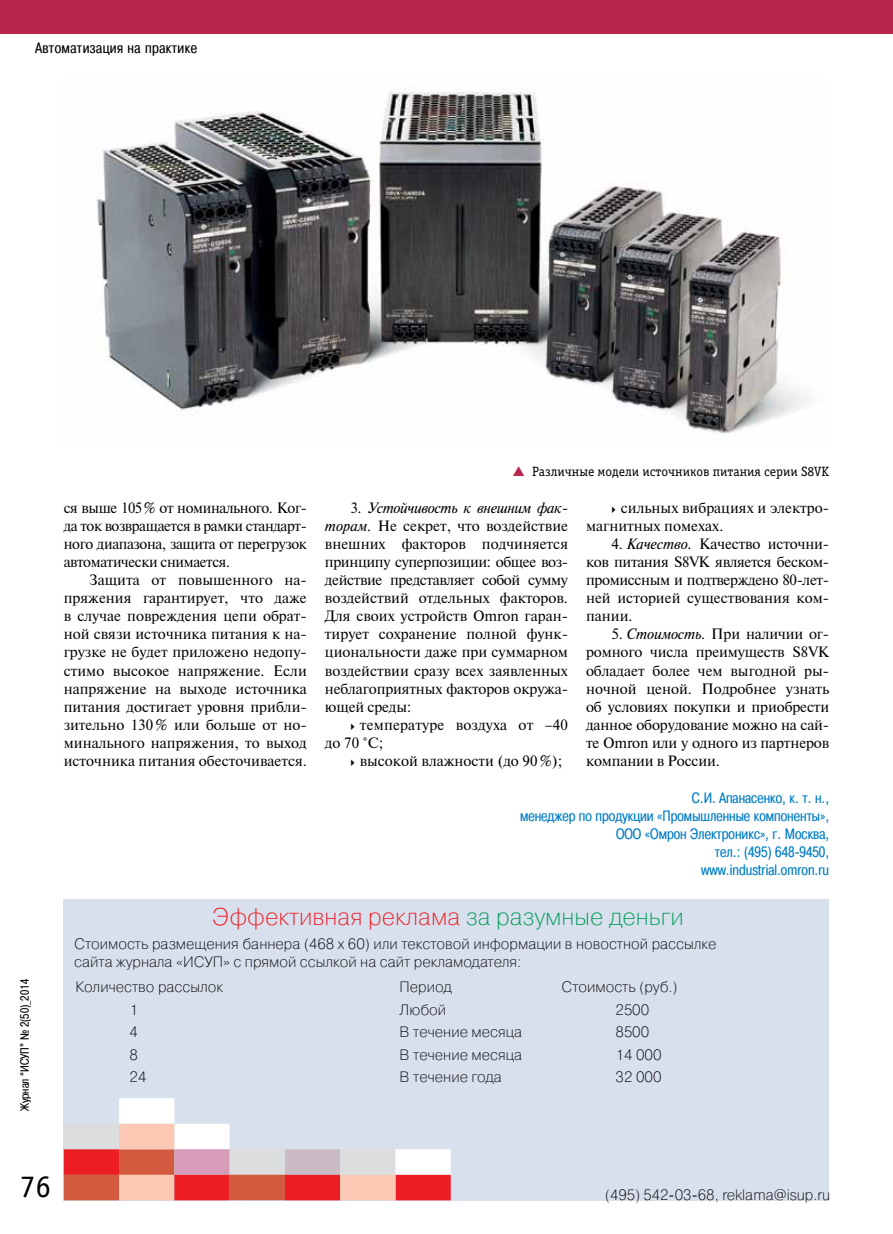
<style>
.page{position:relative;width:893px;height:1234px;background:#fff}
.page>*{position:absolute;margin:0;border:0;box-sizing:border-box;transform-origin:0 0}
.t1{font:31.5px "Officina Serif C";color:#000}
.t2{font:24px "Pragmatica Light C";color:#ed1d24}
.t3{font:15px/18px "Newton";color:#000;text-align:justify}
.t4{font:15px/18px "Pragmatica Light C";color:#000}
.t5{font:15px/18px "Pragmatica Cond C";color:#007dc5;text-align:right}
.t6{font:15px "Pragmatica Cond C";letter-spacing:.03em;color:#000}
.t7{font:13.5px "Officina Serif C";color:#000}
.t8{font:12px "Pragmatica Cond C";color:#000}
.s1{font-style:italic}
.s2{color:#009e59}
</style>
<div class="page">
<div style="left:0;top:0;width:893px;height:34px;background:#b7274c"></div>
<img style="left:96px;top:89px;width:714px;height:344px">
<div style="left:64px;top:898px;width:765px;height:301px;background:#d9e0ed"></div>
<div style="left:64px;top:1123px;width:55px;height:25px;background:#dcddde;border:2px solid #dcddde"></div>
<div style="left:119px;top:1097px;width:55px;height:26px;background:#fff;border:2px solid #fff"></div>
<div style="left:174px;top:1123px;width:56px;height:25px;background:#fff;border:2px solid #fff"></div>
<div style="left:64px;top:1148px;width:55px;height:26px;background:#ed1d24;border:2px solid #ed1d24"></div>
<div style="left:119px;top:1148px;width:55px;height:26px;background:#d3593f;border:2px solid #d3593f"></div>
<div style="left:174px;top:1148px;width:56px;height:26px;background:#d79db8;border:2px solid #d79db8"></div>
<div style="left:230px;top:1148px;width:55px;height:26px;background:#dcddde;border:2px solid #dcddde"></div>
<div style="left:285px;top:1148px;width:55px;height:26px;background:#cbbbc5;border:2px solid #cbbbc5"></div>
<div style="left:340px;top:1148px;width:55px;height:26px;background:#dcddde;border:2px solid #dcddde"></div>
<div style="left:395px;top:1148px;width:56px;height:26px;background:#fff;border:2px solid #fff"></div>
<div style="left:119px;top:1174px;width:55px;height:25px;background:#fbc8b4;border:2px solid #fbc8b4"></div>
<div style="left:174px;top:1174px;width:56px;height:25px;background:#ed1d24;border:2px solid #ed1d24"></div>
<div style="left:285px;top:1174px;width:55px;height:25px;background:#ed1d24;border:2px solid #ed1d24"></div>
<div style="left:395px;top:1174px;width:56px;height:25px;background:#ed1d24;border:2px solid #ed1d24"></div>
<div style="left:230px;top:1174px;width:55px;height:25px;background:#d3593f;border:2px solid #d3593f"></div>
<div style="left:64px;top:1174px;width:55px;height:25px;background:#d3593f;border:2px solid #d3593f"></div>
<div style="left:119px;top:1123px;width:55px;height:25px;background:#fbc8b4;border:2px solid #fbc8b4"></div>
<div style="left:340px;top:1174px;width:55px;height:25px;background:#fbc8b4;border:2px solid #fbc8b4"></div>
<p class="t6" style="left:35px;top:39px;width:163px">Автоматизация на практике</p>
<p class="t3" style="left:64px;top:498px;width:245px">ся выше 105% от номинального. Ког‑ да ток возвращается в рамки стандарт‑ ного диапазона, защита от перегрузок автоматически снимается.</p>
<p class="t3" style="left:64px;top:570px;width:245px;text-indent:26px">Защита от повышенного на‑ пряжения гарантирует, что даже в случае повреждения цепи обрат‑ ной связи источника питания к на‑ грузке не будет приложено недопу‑ стимо высокое напряжение. Если напряжение на выходе источника питания достигает уровня прибли‑ зительно 130% или больше от но‑ минального напряжения, то выход источника питания обесточивается.</p>
<p class="t7" style="left:532px;top:464px;width:299px">Различные модели источников питания серии S8VK</p>
<p class="t3" style="left:325px;top:498px;width:245px;text-indent:26px">3. <span class="s1">Устойчивость к внешним фак&shy;торам.</span> Не секрет, что воздействие внешних факторов подчиняется принципу суперпозиции: общее воз‑ действие представляет собой сумму воздействий отдельных факторов.<br>Для своих устройств Omron гаран‑ тирует сохранение полной функ‑ циональности даже при суммарном воздействии сразу всех заявленных неблагоприятных факторов окружа‑ ющей среды:</p>
<p class="t3" style="left:325px;top:714px;width:245px;text-indent:35px">температуре воздуха от –40 до 70 °C;</p>
<p class="t3" style="left:360px;top:750px;width:204px">высокой влажности (до 90%);</p>
<p class="t3" style="left:586px;top:498px;width:245px;text-indent:35px">сильных вибрациях и электро‑ магнитных помехах.</p>
<p class="t3" style="left:586px;top:534px;width:245px;text-indent:26px">4. <span class="s1">Качество.</span> Качество источни‑ ков питания S8VK является беском‑ промиссным и подтверждено 80‑лет‑ ней историей существования ком‑ пании.</p>
<p class="t3" style="left:586px;top:624px;width:245px;text-indent:26px">5. <span class="s1">Стоимость.</span> При наличии ог‑ ромного числа преимуществ S8VK обладает более чем выгодной ры‑ ночной ценой. Подробнее узнать об условиях покупки и приобрести данное оборудование можно на сай‑ те Omron или у одного из партнеров компании в России.</p>
<p class="t5" style="left:520px;top:788px;width:311px">C.И. Апанасенко, к. т. н.,<br>менеджер по продукции «Промышленные компоненты»,<br>ООО «Омрон Электроникс», г. Москва,<br>тел.: (495) 648-9450,<br>www.industrial.omron.ru</p>
<p class="t8" style="left:18px;top:1110px;width:133px;rotate:-90deg">Журнал “ИСУП” № 2(50)_2014</p>
<h2 class="t2" style="left:212px;top:903px;width:473px">Эффективная реклама <span class="s2">за разумные деньги</span></h2>
<p class="t4" style="left:74px;top:934px;width:644px">Стоимость размещения баннера (468 х 60) или текстовой информации в новостной рассылке сайта журнала «ИСУП» с прямой ссылкой на сайт рекламодателя:</p>
<p class="t4" style="left:76px;top:977px;width:149px">Количество рассылок</p>
<p class="t4" style="left:400px;top:977px;width:54px">Период</p>
<p class="t4" style="left:562px;top:977px;width:118px">Стоимость (руб.)</p>
<p class="t4" style="left:130px;top:1000px;width:10px">1</p>
<p class="t4" style="left:400px;top:1000px;width:48px">Любой</p>
<p class="t4" style="left:616px;top:1000px;width:35px">2500</p>
<p class="t4" style="left:130px;top:1022px;width:10px">4</p>
<p class="t4" style="left:400px;top:1022px;width:124px">В течение месяца</p>
<p class="t4" style="left:616px;top:1022px;width:35px">8500</p>
<p class="t4" style="left:130px;top:1045px;width:10px">8</p>
<p class="t4" style="left:400px;top:1045px;width:124px">В течение месяца</p>
<p class="t4" style="left:616px;top:1045px;width:47px">14 000</p>
<p class="t4" style="left:130px;top:1067px;width:18px">24</p>
<p class="t4" style="left:400px;top:1067px;width:104px">В течение года</p>
<p class="t4" style="left:616px;top:1067px;width:47px">32 000</p>
<h1 class="t1" style="left:20px;top:1168px;width:33px">76</h1>
<p class="t4" style="left:605px;top:1185px;width:227px">(495) 542-03-68, reklama@isup.ru</p>
</div>
